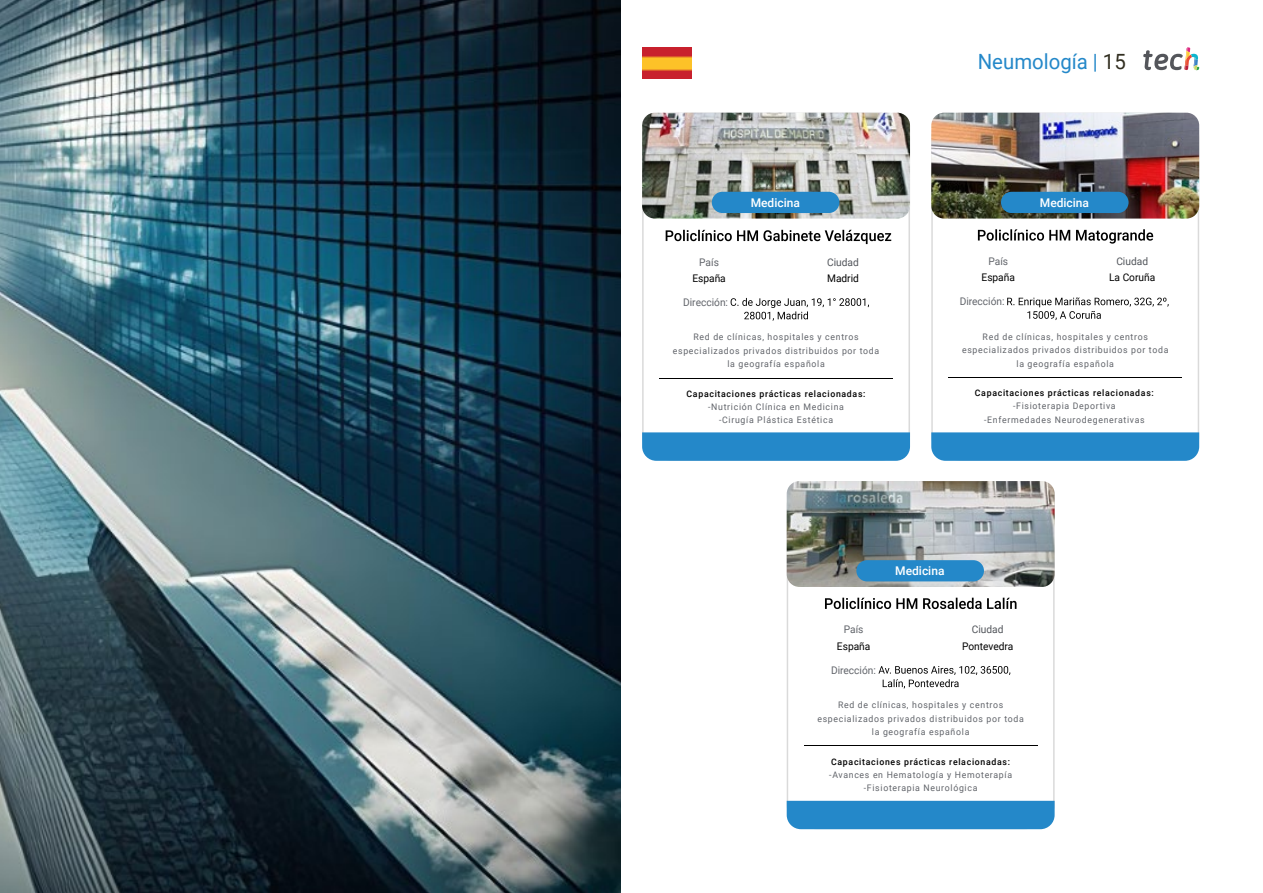
<style>
.page{position:relative;width:1263px;height:893px;background:#fff}
.page>*{position:absolute;margin:0;border:0;box-sizing:border-box;transform-origin:0 0}
.t1{font:21px "Roboto";color:#2488c9}
.t2{font:500 12px "Roboto";color:#fff}
.t3{font:10.5px "Roboto";color:#61646a}
.t4{font:10.5px "Roboto";color:#000}
.t5{font:10.5px "Roboto";color:#52555b}
.t6{font:9px/13.5px "Roboto";letter-spacing:.08em;color:#61646a;text-align:center}
.t7{font:500 9px "Roboto";letter-spacing:.08em;color:#000}
.s1{color:#312e20}
</style>
<div class="page">
<img style="left:642px;top:48px;width:49px;height:30px">
<img style="left:0;top:0;width:621px;height:893px">
<svg style="left:1143px;top:47px;width:56px;height:24px"></svg>
<svg style="left:642px;top:112px;width:269px;height:325px"></svg>
<img style="left:642px;top:113px;width:268px;height:106px">
<div style="left:712px;top:192px;width:127px;height:21px;background:#2488c9;border-radius:11px"></div>
<svg style="left:642px;top:432px;width:268px;height:29px;background:#2a8bca"></svg>
<hr style="left:659px;top:378px;width:234px;height:1px;background:#000">
<svg style="left:731px;top:298px;width:138px;height:23px"></svg>
<svg style="left:666px;top:230px;width:225px;height:14px"></svg>
<svg style="left:931px;top:112px;width:269px;height:337px"></svg>
<img style="left:931px;top:113px;width:268px;height:106px">
<div style="left:1001px;top:192px;width:127px;height:21px;background:#2488c9;border-radius:11px"></div>
<svg style="left:931px;top:432px;width:268px;height:29px;background:#2a8bca"></svg>
<hr style="left:948px;top:377px;width:234px;height:1px;background:#000">
<svg style="left:1007px;top:297px;width:161px;height:23px"></svg>
<svg style="left:978px;top:229px;width:175px;height:15px"></svg>
<svg style="left:786px;top:490px;width:269px;height:340px"></svg>
<img style="left:787px;top:481px;width:267px;height:106px">
<div style="left:856px;top:560px;width:128px;height:21px;background:#2488c9;border-radius:11px"></div>
<div style="left:787px;top:801px;width:267px;height:28px;background:#2488c9"></div>
<hr style="left:804px;top:745px;width:233px;height:1px;background:#000">
<svg style="left:878px;top:666px;width:132px;height:23px"></svg>
<svg style="left:825px;top:598px;width:191px;height:11px"></svg>
<h1 class="t1" style="left:978px;top:47px;width:150px">Neumología | <span class="s1">15</span></h1>
<h2 class="t2" style="left:751px;top:194px;width:51px">Medicina</h2>
<h2 class="t2" style="left:1040px;top:194px;width:51px">Medicina</h2>
<p class="t3" style="left:699px;top:255px;width:21px">País</p>
<p class="t4" style="left:692px;top:271px;width:35px">España</p>
<p class="t5" style="left:827px;top:255px;width:33px">Ciudad</p>
<p class="t4" style="left:827px;top:271px;width:33px">Madrid</p>
<p class="t3" style="left:988px;top:254px;width:21px">País</p>
<p class="t4" style="left:981px;top:270px;width:35px">España</p>
<p class="t5" style="left:1116px;top:254px;width:33px">Ciudad</p>
<p class="t4" style="left:1109px;top:270px;width:48px">La Coruña</p>
<p class="t3" style="left:683px;top:295px;width:46px">Dirección:</p>
<p class="t6" style="left:673px;top:330px;width:208px">Red de clínicas, hospitales y centros especializados privados distribuidos por toda la geografía española</p>
<p class="t7" style="left:686px;top:387px;width:180px">Capacitaciones prácticas relacionadas:</p>
<p class="t6" style="left:708px;top:400px;width:137px">-Nutrición Clínica en Medicina -Cirugía Plástica Estética</p>
<p class="t3" style="left:960px;top:294px;width:46px">Dirección:</p>
<p class="t6" style="left:962px;top:329px;width:208px">Red de clínicas, hospitales y centros especializados privados distribuidos por toda la geografía española</p>
<p class="t7" style="left:975px;top:387px;width:180px">Capacitaciones prácticas relacionadas:</p>
<p class="t6" style="left:984px;top:399px;width:162px">-Fisioterapia Deportiva -Enfermedades Neurodegenerativas</p>
<p class="t3" style="left:844px;top:622px;width:21px">País</p>
<p class="t4" style="left:837px;top:639px;width:35px">España</p>
<h2 class="t2" style="left:895px;top:563px;width:51px">Medicina</h2>
<p class="t5" style="left:972px;top:622px;width:33px">Ciudad</p>
<p class="t4" style="left:962px;top:639px;width:53px">Pontevedra</p>
<p class="t3" style="left:831px;top:662px;width:46px">Dirección:</p>
<p class="t6" style="left:817px;top:698px;width:208px">Red de clínicas, hospitales y centros especializados privados distribuidos por toda la geografía española</p>
<p class="t7" style="left:831px;top:755px;width:180px">Capacitaciones prácticas relacionadas:</p>
<p class="t6" style="left:829px;top:768px;width:184px">-Avances en Hematología y Hemoterapía -Fisioterapia Neurológica</p>
</div>
